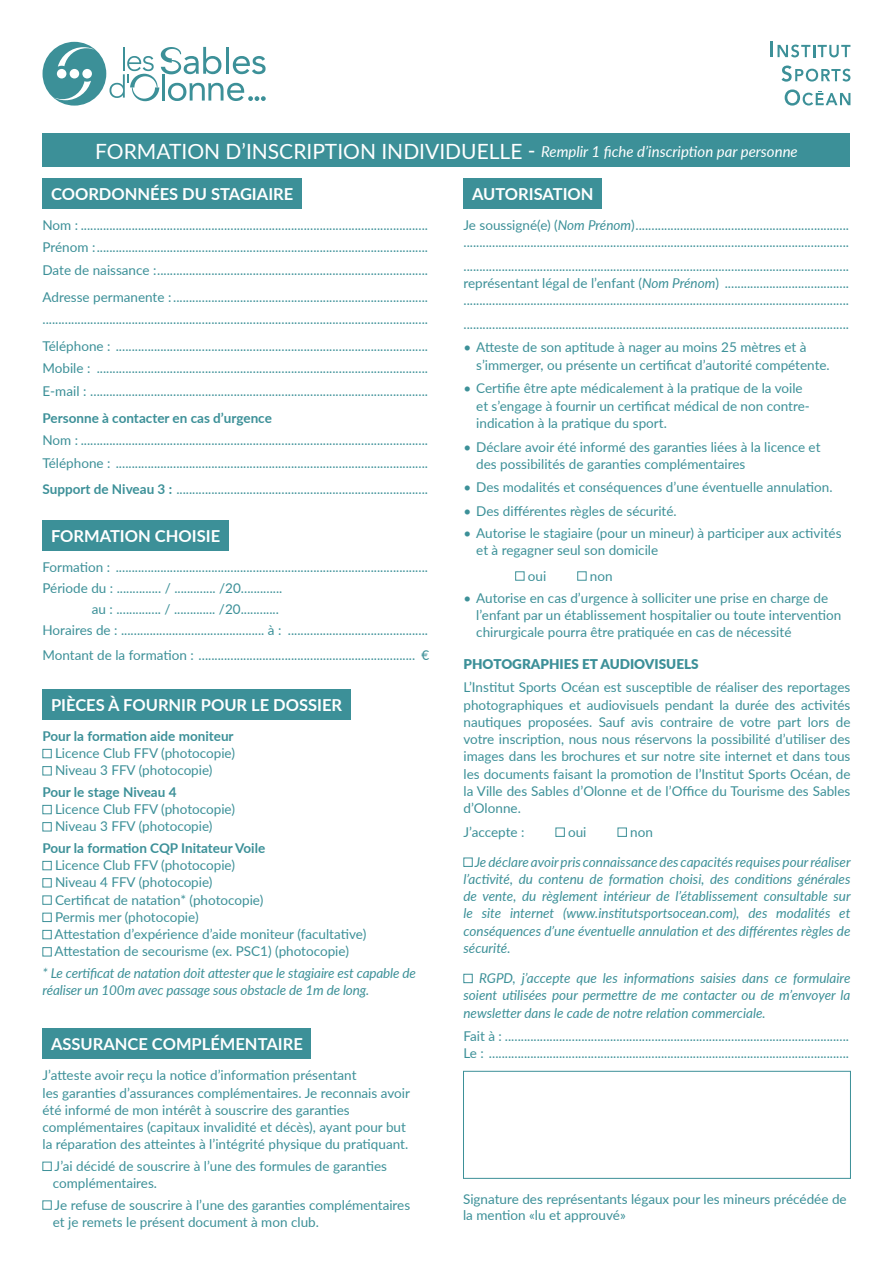
<style>
.page{position:relative;width:893px;height:1263px;background:#fff}
.page>*{position:absolute;margin:0;border:0;box-sizing:border-box;transform-origin:0 0}
.t1{font:700 16.5px "Lato";color:#fff}
.t2{font:italic 15px "Lato";color:#fff}
.t3{font:13.5px/17.2px "Lato";color:#3c9098}
.t4{font:italic 13.5px/17.2px "Lato";letter-spacing:-.01em;color:#3c9098;text-align:justify}
.t5{font:900 13.5px "Lato";color:#3c9098}
.s1{font-style:normal;font-size:21px}
.s2{font-weight:700}
.s3{font-style:italic}
</style>
<div class="page">
<div style="left:43px;top:749px;width:9px;height:9px;border:1px solid #3c9098"></div>
<div style="left:43px;top:766px;width:9px;height:9px;border:1px solid #3c9098"></div>
<div style="left:43px;top:805px;width:9px;height:9px;border:1px solid #3c9098"></div>
<div style="left:43px;top:822px;width:9px;height:9px;border:1px solid #3c9098"></div>
<div style="left:43px;top:861px;width:9px;height:9px;border:1px solid #3c9098"></div>
<div style="left:43px;top:878px;width:9px;height:9px;border:1px solid #3c9098"></div>
<div style="left:43px;top:895px;width:9px;height:10px;border:1px solid #3c9098"></div>
<div style="left:43px;top:913px;width:9px;height:9px;border:1px solid #3c9098"></div>
<div style="left:43px;top:930px;width:9px;height:9px;border:1px solid #3c9098"></div>
<div style="left:43px;top:947px;width:9px;height:9px;border:1px solid #3c9098"></div>
<div style="left:43px;top:1162px;width:9px;height:9px;border:1px solid #3c9098"></div>
<div style="left:515px;top:571px;width:9px;height:9px;border:1px solid #3c9098"></div>
<div style="left:577px;top:571px;width:9px;height:9px;border:1px solid #3c9098"></div>
<div style="left:556px;top:828px;width:9px;height:9px;border:1px solid #3c9098"></div>
<div style="left:618px;top:828px;width:9px;height:9px;border:1px solid #3c9098"></div>
<div style="left:463px;top:858px;width:10px;height:9px;border:1px solid #3c9098"></div>
<div style="left:463px;top:974px;width:10px;height:9px;border:1px solid #3c9098"></div>
<svg style="left:43px;top:42px;width:223px;height:64px"></svg>
<hr style="left:770px;top:42px;width:3px;height:15px;background:#3c9098">
<svg style="left:777px;top:45px;width:73px;height:12px"></svg>
<svg style="left:781px;top:66px;width:69px;height:16px"></svg>
<svg style="left:785px;top:89px;width:65px;height:17px"></svg>
<div style="left:43px;top:133px;width:807px;height:34px;background:#3c9098"></div>
<div style="left:43px;top:178px;width:259px;height:30px;background:#3c9098"></div>
<div style="left:43px;top:520px;width:186px;height:30px;background:#3c9098"></div>
<div style="left:43px;top:689px;width:308px;height:30px;background:#3c9098"></div>
<div style="left:43px;top:1028px;width:268px;height:31px;background:#3c9098"></div>
<div style="left:463px;top:178px;width:139px;height:30px;background:#3c9098"></div>
<div style="left:463px;top:1071px;width:388px;height:108px;border:1px solid #3c9098"></div>
<p class="t2" style="left:95px;top:141px;width:704px"><span class="s1">FORMATION D’INSCRIPTION INDIVIDUELLE -</span> Remplir 1 fiche d’inscription par personne</p>
<p class="t1" style="left:51px;top:182px;width:244px">COORDONNÉES DU STAGIAIRE</p>
<p class="t1" style="left:472px;top:182px;width:123px">AUTORISATION</p>
<p class="t3" style="left:43px;top:213px;width:387px;line-height:22.5px;text-align:justify">Nom : .............................................................................................................<br>Prénom :........................................................................................................<br>Date de naissance :.....................................................................................</p>
<p class="t3" style="left:43px;top:285px;width:387px;line-height:22.5px">Adresse permanente : ................................................................................ .........................................................................................................................</p>
<p class="t3" style="left:43px;top:334px;width:387px;line-height:22.5px;text-align:justify">Téléphone : ..................................................................................................<br>Mobile : ........................................................................................................<br>E-mail : ..........................................................................................................</p>
<p class="t3" style="left:43px;top:406px;width:387px;line-height:22.5px"><span class="s2">Personne à contacter en cas d’urgence<br></span>Nom : .............................................................................................................<br>Téléphone : ..................................................................................................</p>
<p class="t3" style="left:43px;top:480px;width:387px"><span class="s2">Support de Niveau 3 :</span> ...............................................................................</p>
<p class="t1" style="left:51px;top:523px;width:171px">FORMATION CHOISIE</p>
<p class="t3" style="left:43px;top:557px;width:387px">Formation : ..................................................................................................</p>
<p class="t3" style="left:43px;top:578px;width:241px">Période du : .............. / ............. /20.............</p>
<p class="t3" style="left:92px;top:599px;width:189px">au : .............. / ............. /20............</p>
<p class="t3" style="left:43px;top:620px;width:387px">Horaires de : ............................................. à : ............................................</p>
<p class="t3" style="left:43px;top:646px;width:388px">Montant de la formation : .................................................................... €</p>
<p class="t1" style="left:51px;top:693px;width:293px">PIÈCES À FOURNIR POUR LE DOSSIER</p>
<p class="t3" style="left:55px;top:727px;width:181px;text-align:justify;text-indent:-13px"><span class="s2">Pour la formation aide moniteur </span>Licence Club FFV (photocopie)<br>Niveau 3 FFV (photocopie)</p>
<p class="t3" style="left:55px;top:783px;width:181px;text-indent:-13px"><span class="s2">Pour le stage Niveau 4<br></span>Licence Club FFV (photocopie)<br>Niveau 3 FFV (photocopie)</p>
<p class="t3" style="left:55px;top:839px;width:313px;text-indent:-12px"><span class="s2">Pour la formation CQP Initateur Voile<br></span>Licence Club FFV (photocopie)<br>Niveau 4 FFV (photocopie)<br>Certificat de natation* (photocopie)<br>Permis mer (photocopie)<br>Attestation d’expérience d’aide moniteur (facultative)<br>Attestation de secourisme (ex. PSC1) (photocopie)</p>
<p class="t4" style="left:43px;top:964px;width:375px">* Le certificat de natation doit attester que le stagiaire est capable de réaliser un 100m avec passage sous obstacle de 1m de long.</p>
<p class="t1" style="left:51px;top:1032px;width:253px">ASSURANCE COMPLÉMENTAIRE</p>
<p class="t3" style="left:463px;top:216px;width:387px">Je soussigné(e) (<span class="s3">Nom Prénom</span>)................................................................... .........................................................................................................................</p>
<p class="t3" style="left:463px;top:257px;width:387px;text-align:justify">......................................................................................................................... représentant légal de l’enfant (<span class="s3">Nom Prénom</span>) ....................................... .........................................................................................................................</p>
<p class="t3" style="left:463px;top:315px;width:387px">.........................................................................................................................</p>
<p class="t3" style="left:476px;top:338px;width:355px;text-indent:-13px">• Atteste de son aptitude à nager au moins 25 mètres et à s’immerger, ou présente un certificat d’autorité compétente.</p>
<p class="t3" style="left:476px;top:379px;width:335px;text-indent:-13px">• Certifie être apte médicalement à la pratique de la voile et s’engage à fournir un certificat médical de non contre&shy;indication à la pratique du sport.</p>
<p class="t3" style="left:476px;top:437px;width:346px;text-indent:-13px">• Déclare avoir été informé des garanties liées à la licence et des possibilités de garanties complémentaires</p>
<p class="t3" style="left:463px;top:478px;width:371px">• Des modalités et conséquences d’une éventuelle annulation.</p>
<p class="t3" style="left:463px;top:502px;width:215px">• Des différentes règles de sécurité.</p>
<p class="t3" style="left:476px;top:524px;width:367px;text-indent:-13px">• Autorise le stagiaire (pour un mineur) à participer aux activités et à regagner seul son domicile</p>
<p class="t3" style="left:528px;top:566px;width:20px">oui</p>
<p class="t3" style="left:590px;top:566px;width:24px">non</p>
<p class="t3" style="left:476px;top:588px;width:367px;text-indent:-13px">• Autorise en cas d’urgence à solliciter une prise en charge de l’enfant par un établissement hospitalier ou toute intervention chirurgicale pourra être pratiquée en cas de nécessité</p>
<p class="t5" style="left:463px;top:654px;width:237px">PHOTOGRAPHIES ET AUDIOVISUELS</p>
<p class="t3" style="left:463px;top:678px;width:388px;text-align:justify">L’Institut Sports Océan est susceptible de réaliser des reportages photographiques et audiovisuels pendant la durée des activités nautiques proposées. Sauf avis contraire de votre part lors de votre inscription, nous nous réservons la possibilité d’utiliser des images dans les brochures et sur notre site internet et dans tous les documents faisant la promotion de l’Institut Sports Océan, de la Ville des Sables d’Olonne et de l’Office du Tourisme des Sables d’Olonne.</p>
<p class="t3" style="left:463px;top:823px;width:62px">J’accepte :</p>
<p class="t3" style="left:568px;top:823px;width:20px">oui</p>
<p class="t3" style="left:630px;top:823px;width:24px">non</p>
<p class="t4" style="left:463px;top:853px;width:389px;text-indent:11px">Je déclare avoir pris connaissance des capacités requises pour réaliser l’activité, du contenu de formation choisi, des conditions générales de vente, du règlement intérieur de l’établissement consultable sur le site internet (www.institutsportsocean.com), des modalités et conséquences d’une éventuelle annulation et des différentes règles de sécurité.</p>
<p class="t4" style="left:463px;top:969px;width:388px;text-indent:16px">RGPD, j’accepte que les informations saisies dans ce formulaire soient utilisées pour permettre de me contacter ou de m’envoyer la newsletter dans le cade de notre relation commerciale.</p>
<p class="t3" style="left:463px;top:1027px;width:387px">Fait à : ............................................................................................................<br>Le : .................................................................................................................</p>
<p class="t3" style="left:43px;top:1066px;width:369px">J’atteste avoir reçu la notice d’information présentant<br>les garanties d’assurances complémentaires. Je reconnais avoir été informé de mon intérêt à souscrire des garanties complémentaires (capitaux invalidité et décès), ayant pour but la réparation des atteintes à l’intégrité physique du pratiquant.</p>
<p class="t3" style="left:53px;top:1157px;width:336px">J’ai décidé de souscrire à l’une des formules de garanties complémentaires.</p>
<p class="t3" style="left:53px;top:1195px;width:359px">Je refuse de souscrire à l’une des garanties complémentaires et je remets le présent document à mon club.</p>
<p class="t3" style="left:463px;top:1190px;width:385px;line-height:16.5px">Signature des représentants légaux pour les mineurs précédée de la mention «lu et approuvé»</p>
</div>
